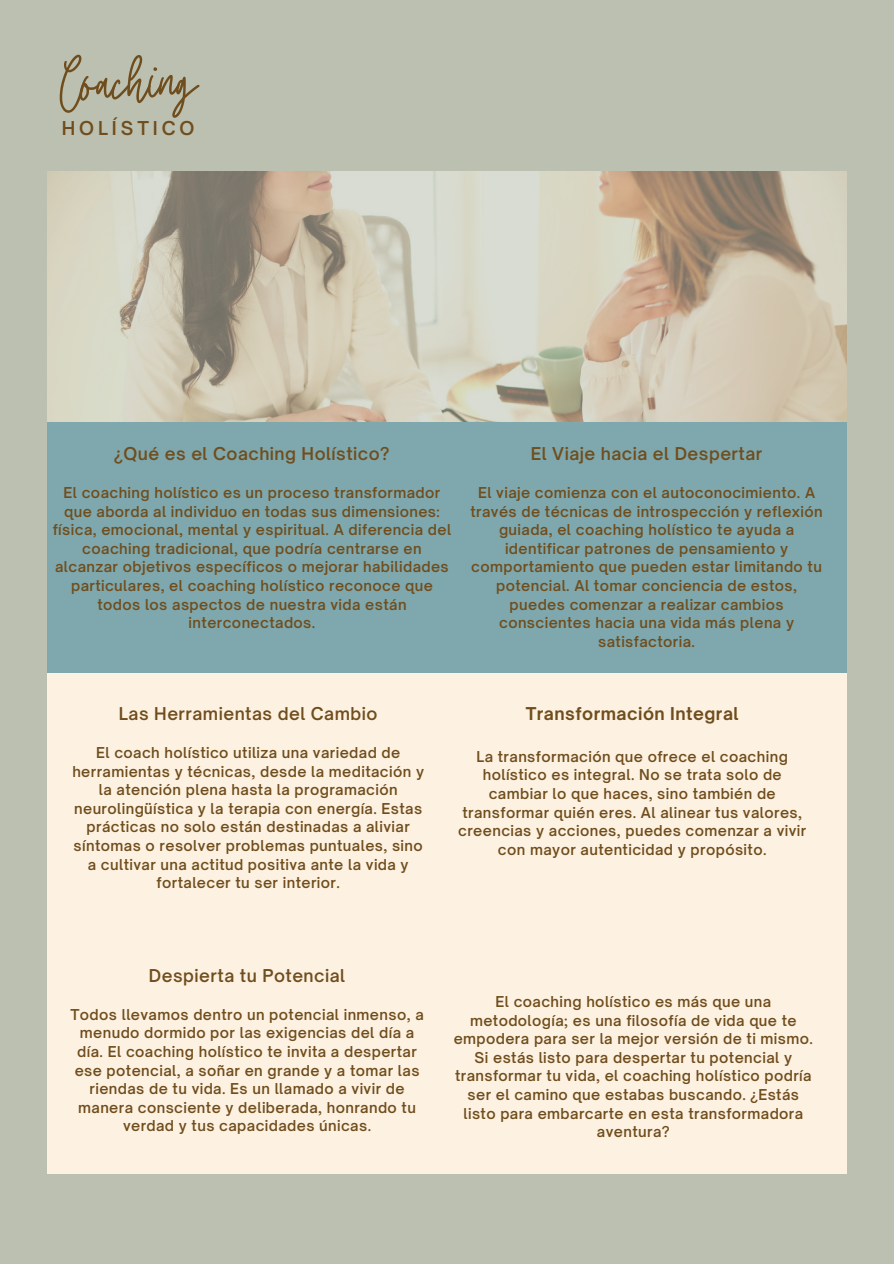
<style>
.page{position:relative;width:894px;height:1264px;background:#fff}
.page>*{position:absolute;margin:0;border:0;box-sizing:border-box;transform-origin:0 0}
.t1{font:54px "Twister";letter-spacing:-.005em;color:#704d1d}
.t2{font:600 18.3px "Open Sauce One";letter-spacing:.215em;color:#704d1d}
.t3{font:600 16.95px "Open Sauce One";letter-spacing:.03em;color:#704d1d}
.t4{font:700 16.95px "Open Sauce One";letter-spacing:.03em;color:#704d1d}
.t5{font:600 14.4px/18.6px "Open Sauce One";letter-spacing:.03em;color:#704d1d;text-align:center}
</style>
<div class="page">
<div style="left:0;top:0;width:893px;height:1263px;background:#bbc0b0"></div>
<img style="left:47px;top:172px;width:799px;height:250px">
<div style="left:47px;top:422px;width:400px;height:251px;background:#7ea8ad"></div>
<div style="left:47px;top:673px;width:400px;height:250px;background:#fdf2e2"></div>
<div style="left:47px;top:923px;width:400px;height:251px;background:#fdf2e2"></div>
<div style="left:446px;top:422px;width:400px;height:251px;background:#7ea8ad"></div>
<div style="left:446px;top:673px;width:400px;height:250px;background:#fdf2e2"></div>
<div style="left:446px;top:923px;width:400px;height:251px;background:#fdf2e2"></div>
<h1 class="t1" style="left:58px;top:44px;width:142px">Coaching</h1>
<p class="t2" style="left:62px;top:117px;width:134px">HOLÍSTICO</p>
<p class="t3" style="left:114px;top:443px;width:277px">¿Qué es el Coaching Holístico?</p>
<h2 class="t5" style="left:53px;top:483px;width:400px">El coaching holístico es un proceso transformador que aborda al individuo en todas sus dimensiones: física, emocional, mental y espiritual. A diferencia del coaching tradicional, que podría centrarse en alcanzar objetivos específicos o mejorar habilidades particulares, el coaching holístico reconoce que todos los aspectos de nuestra vida están interconectados.</h2>
<p class="t3" style="left:530px;top:443px;width:233px">El Viaje hacia el Despertar</p>
<h2 class="t5" style="left:470px;top:483px;width:353px">El viaje comienza con el autoconocimiento. A través de técnicas de introspección y reflexión guiada, el coaching holístico te ayuda a identificar patrones de pensamiento y comportamiento que pueden estar limitando tu potencial. Al tomar conciencia de estos, puedes comenzar a realizar cambios conscientes hacia una vida más plena y satisfactoria.</h2>
<p class="t3" style="left:119px;top:702px;width:260px">Las Herramientas del Cambio</p>
<h2 class="t5" style="left:72px;top:743px;width:353px">El coach holístico utiliza una variedad de herramientas y técnicas, desde la meditación y la atención plena hasta la programación neurolingüística y la terapia con energía. Estas prácticas no solo están destinadas a aliviar síntomas o resolver problemas puntuales, sino a cultivar una actitud positiva ante la vida y fortalecer tu ser interior.</h2>
<p class="t4" style="left:525px;top:702px;width:214px">Transformación Integral</p>
<h2 class="t5" style="left:458px;top:747px;width:349px">La transformación que ofrece el coaching holístico es integral. No se trata solo de cambiar lo que haces, sino también de transformar quién eres. Al alinear tus valores, creencias y acciones, puedes comenzar a vivir con mayor autenticidad y propósito.</h2>
<p class="t3" style="left:149px;top:964px;width:198px">Despierta tu Potencial</p>
<h2 class="t5" style="left:70px;top:1004px;width:355px">Todos llevamos dentro un potencial inmenso, a menudo dormido por las exigencias del día a día. El coaching holístico te invita a despertar ese potencial, a soñar en grande y a tomar las riendas de tu vida. Es un llamado a vivir de manera consciente y deliberada, honrando tu verdad y tus capacidades únicas.</h2>
<p class="t5" style="left:453px;top:992px;width:360px">El coaching holístico es más que una metodología; es una filosofía de vida que te empodera para ser la mejor versión de ti mismo.<br>Si estás listo para despertar tu potencial y transformar tu vida, el coaching holístico podría ser el camino que estabas buscando. ¿Estás listo para embarcarte en esta transformadora aventura?</p>
</div>
